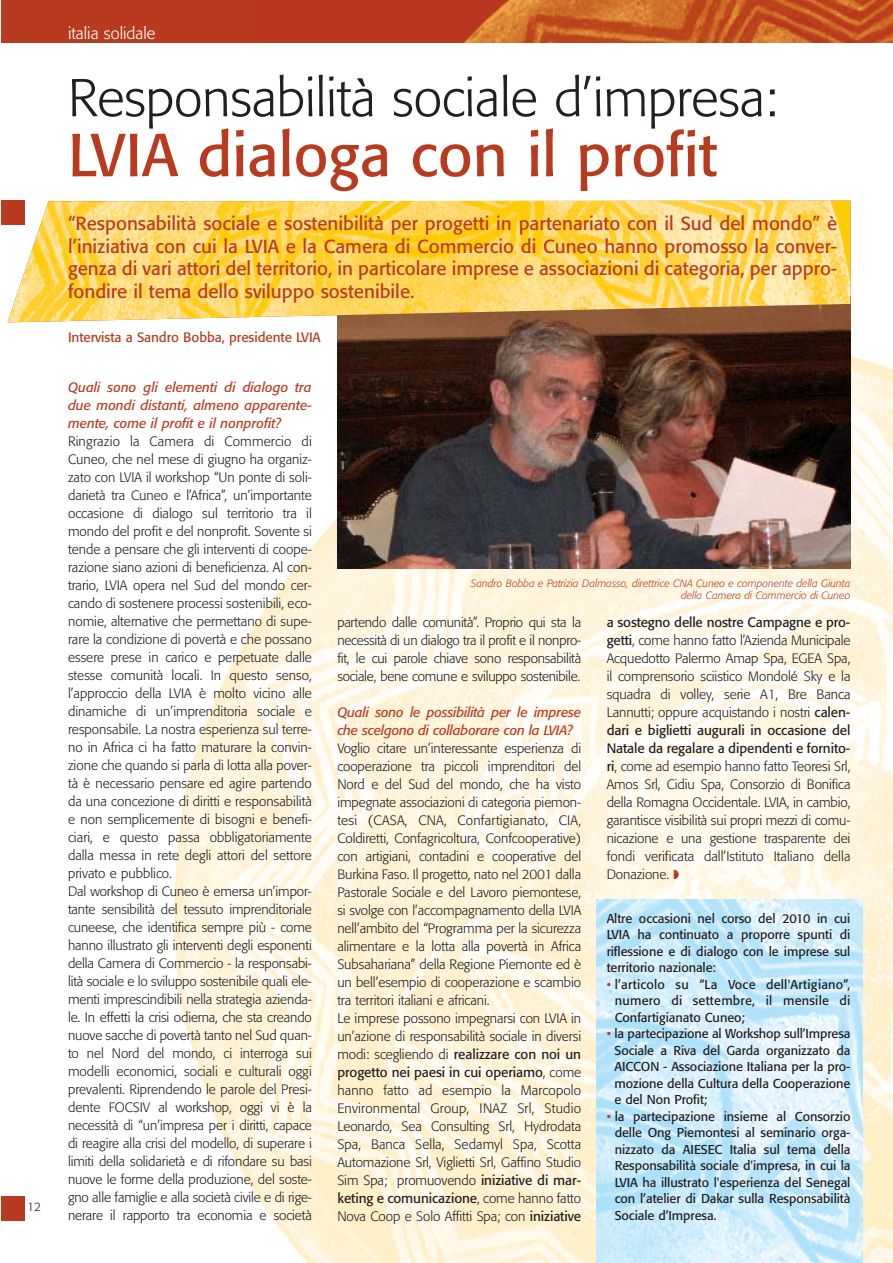
<style>
.page{position:relative;width:893px;height:1263px;background:#fff}
.page>*{position:absolute;margin:0;border:0;box-sizing:border-box;transform-origin:0 0}
.t1{font:60px "Formata";color:#b93b1f}
.t2{font:300 52.5px "Formata";letter-spacing:-.005em;color:#231f20}
.t3{font:18.75px/22.5px "Formata";color:#b93b1f;text-align:justify}
.t4{font:300 16.5px "Formata";color:#fff}
.t5{font:300 13.5px/18px "Formata";letter-spacing:-.005em;color:#231f20;text-align:justify}
.t6{font:italic 13.5px/18px "Formata";letter-spacing:-.015em;color:#b93b1f;text-align:justify}
.t7{font:13.5px "Formata";letter-spacing:-.005em;color:#b93b1f}
.t8{font:12.75px/16.5px "Formata";letter-spacing:-.005em;color:#231f20;text-align:justify}
.t9{font:300 12px "Formata";color:#231f20}
.t10{font:italic 300 10.5px/12px "Formata";color:#b93b1f;text-align:right}
.s1{font-weight:400}
.s2{color:#b93b1f}
</style>
<div class="page">
<img style="left:174px;top:318px;width:719px;height:944px">
<div style="left:1px;top:0;width:892px;height:43px;background:#b93b1f"></div>
<img style="left:464px;top:0;width:429px;height:43px">
<div style="left:1px;top:1196px;width:23px;height:24px;background:#b93b1f"></div>
<div style="left:1px;top:200px;width:23px;height:24px;background:#b93b1f"></div>
<img style="left:596px;top:900px;width:267px;height:362px">
<img style="left:337px;top:322px;width:513px;height:247px">
<img style="left:8px;top:201px;width:842px;height:121px">
<p class="t9" style="left:27px;top:1201px;width:15px">12</p>
<p class="t4" style="left:68px;top:25px;width:89px">italia solidale</p>
<h2 class="t2" style="left:68px;top:74px;width:711px">Responsabilità sociale d’impresa:</h2>
<h1 class="t1" style="left:68px;top:128px;width:651px">LVIA dialoga con il profit</h1>
<p class="t3" style="left:68px;top:214px;width:771px">“Responsabilità sociale e sostenibilità per progetti in partenariato con il Sud del mondo” è l’iniziativa con cui la LVIA e la Camera di Commercio di Cuneo hanno promosso la conver&shy;genza di vari attori del territorio, in particolare imprese e associazioni di categoria, per appro&shy;fondire il tema dello sviluppo sostenibile.</p>
<p class="t7" style="left:68px;top:332px;width:254px">Intervista a Sandro Bobba, presidente LVIA</p>
<p class="t6" style="left:68px;top:379px;width:245px">Quali sono gli elementi di dialogo tra due mondi distanti, almeno apparente&shy;mente, come il profit e il nonprofit?</p>
<p class="t5" style="left:68px;top:433px;width:245px;text-align:left">Ringrazio la Camera di Commercio di Cuneo, che nel mese di giugno ha organiz&shy;zato con LVIA il workshop “Un ponte di soli&shy;darietà tra Cuneo e l’Africa”, un’importante occasione di dialogo sul territorio tra il mondo del profit e del nonprofit. Sovente si tende a pensare che gli interventi di coope&shy;razione siano azioni di beneficienza. Al con&shy;trario, LVIA opera nel Sud del mondo cer&shy;cando di sostenere processi sostenibili, eco&shy;nomie, alternative che permettano di supe&shy;rare la condizione di povertà e che possano essere prese in carico e perpetuate dalle stesse comunità locali. In questo senso, l’approccio della LVIA è molto vicino alle dinamiche di un’imprenditoria sociale e responsabile. La nostra esperienza sul terre&shy;no in Africa ci ha fatto maturare la convin&shy;zione che quando si parla di lotta alla pover&shy;tà è necessario pensare ed agire partendo da una concezione di diritti e responsabilità e non semplicemente di bisogni e benefi&shy;ciari, e questo passa obbligatoriamente dalla messa in rete degli attori del settore privato e pubblico.<br>Dal workshop di Cuneo è emersa un’impor&shy;tante sensibilità del tessuto imprenditoriale cuneese, che identifica sempre più - come hanno illustrato gli interventi degli esponenti della Camera di Commercio - la responsabi&shy;lità sociale e lo sviluppo sostenibile quali ele&shy;menti imprescindibili nella strategia azienda&shy;le. In effetti la crisi odierna, che sta creando nuove sacche di povertà tanto nel Sud quan&shy;to nel Nord del mondo, ci interroga sui modelli economici, sociali e culturali oggi prevalenti. Riprendendo le parole del Presi - dente FOCSIV al workshop, oggi vi è la necessità di “un’impresa per i diritti, capace di reagire alla crisi del modello, di superare i limiti della solidarietà e di rifondare su basi nuove le forme della produzione, del soste&shy;gno alle famiglie e alla società civile e di rige&shy;nerare il rapporto tra economia e società</p>
<p class="t10" style="left:471px;top:578px;width:381px">Sandro Bobba e Patrizia Dalmasso, direttrice CNA Cuneo e componente della Giunta della Camera di Commercio di Cuneo</p>
<p class="t5" style="left:337px;top:614px;width:245px">partendo dalle comunità”. Proprio qui sta la necessità di un dialogo tra il profit e il nonpro&shy;fit, le cui parole chiave sono responsabilità sociale, bene comune e sviluppo sostenibile.</p>
<p class="t6" style="left:337px;top:704px;width:245px">Quali sono le possibilità per le imprese che scelgono di collaborare con la LVIA?</p>
<p class="t5" style="left:337px;top:740px;width:245px;text-align:left">Voglio citare un’interessante esperienza di cooperazione tra piccoli imprenditori del Nord e del Sud del mondo, che ha visto impegnate associazioni di categoria piemon&shy;tesi (CASA, CNA, Confartigianato, CIA, Coldiretti, Confagricoltura, Confcooperative) con artigiani, contadini e cooperative del Burkina Faso. Il progetto, nato nel 2001 dalla Pastorale Sociale e del Lavoro piemontese, si svolge con l’accompagnamento della LVIA nell’ambito del “Programma per la sicurezza alimentare e la lotta alla povertà in Africa Subsahariana” della Regione Piemonte ed è un bell’esempio di cooperazione e scambio tra territori italiani e africani.<br>Le imprese possono impegnarsi con LVIA in un’azione di responsabilità sociale in diversi modi: scegliendo di <span class="s1">realizzare con noi un progetto nei paesi in cui operiamo</span>, come hanno fatto ad esempio la Marcopolo Environmental Group, INAZ Srl, Studio Leonardo, Sea Consulting Srl, Hydrodata Spa, Banca Sella, Sedamyl Spa, Scotta Automazione Srl, Viglietti Srl, Gaffino Studio Sim Spa; promuovendo <span class="s1">iniziative di mar&shy;keting e comunicazione</span>, come hanno fatto Nova Coop e Solo Affitti Spa; con <span class="s1">iniziative</span></p>
<p class="t5" style="left:607px;top:614px;width:245px"><span class="s1">a sostegno delle nostre Campagne e pro&shy;getti</span>, come hanno fatto l’Azienda Muni cipale Acquedotto Palermo Amap Spa, EGEA Spa, il comprensorio sciistico Mondolé Sky e la squadra di volley, serie A1, Bre Banca Lannutti; oppure acquistando i nostri <span class="s1">calen&shy;dari e biglietti augurali in occasione del Natale da regalare a dipendenti e fornito&shy;ri</span>, come ad esempio hanno fatto Teoresi Srl, Amos Srl, Cidiu Spa, Consorzio di Bonifica della Romagna Occidentale. LVIA, in cambio, garantisce visibilità sui propri mezzi di comu&shy;nicazione e una gestione trasparente dei fondi verificata dall’Istituto Italiano della Donazione. <span class="s2">◗</span></p>
<p class="t8" style="left:607px;top:911px;width:245px">Altre occasioni nel corso del 2010 in cui LVIA ha continuato a proporre spunti di riflessione e di dialogo con le imprese sul territorio nazionale:</p>
<p class="t8" style="left:615px;top:977px;width:237px;text-indent:-8px"><span class="s2">•</span> l’articolo su “La Voce dell'Artigiano”, numero di settembre, il mensile di Confartigianato Cuneo;</p>
<p class="t8" style="left:614px;top:1026px;width:237px;text-indent:-8px"><span class="s2">•</span> la partecipazione al Workshop sull’Impresa Sociale a Riva del Garda organizzato da AICCON - Associazione Italiana per la pro&shy;mozione della Cultura della Cooperazione e del Non Profit;</p>
<p class="t8" style="left:615px;top:1109px;width:237px;text-indent:-8px"><span class="s2">•</span> la partecipazione insieme al Consorzio delle Ong Piemontesi al seminario orga&shy;nizzato da AIESEC Italia sul tema della Responsabilità sociale d'impresa, in cui la LVIA ha illustrato l'esperienza del Senegal con l’atelier di Dakar sulla Responsabilità Sociale d’Impresa.</p>
</div>
